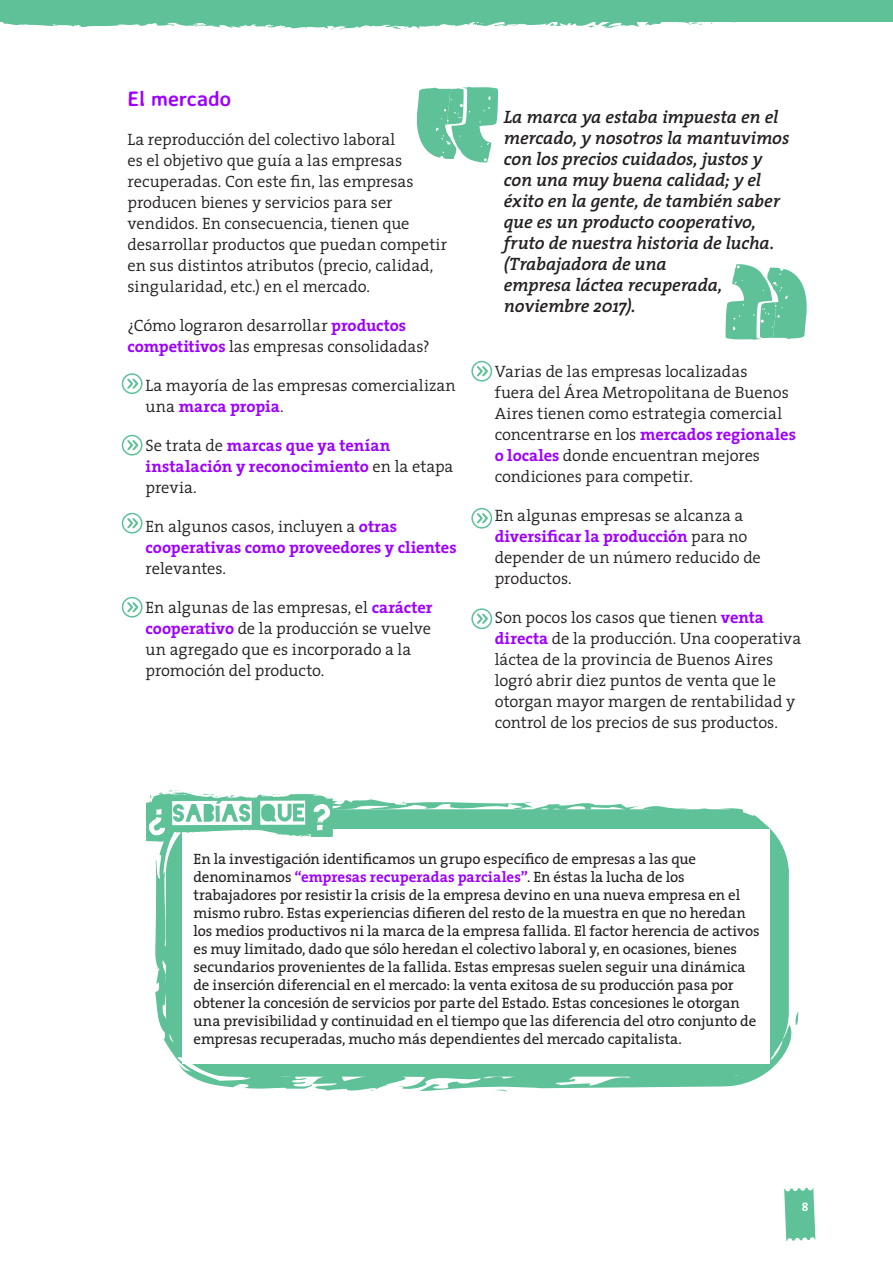
<style>
.page{position:relative;width:893px;height:1263px;background:#fff}
.page>*{position:absolute;margin:0;border:0;box-sizing:border-box;transform-origin:0 0}
.Subtitle{font:700 21px "Averia Sans Libre";letter-spacing:-.01em;color:#9d00ff}
.Cita{font:italic 600 18px/21px "The Serif";letter-spacing:-.01em;color:#231f20}
.Texto{font:300 16.5px/21px "The Serif";letter-spacing:-.005em;color:#231f20}
.Texto-2{font:700 16.5px/21px "The Serif";letter-spacing:-.005em;color:#9d00ff}
.cuadro{font:15px/18px "The Serif";letter-spacing:-.01em;color:#231f20}
.t1{font:700 12px "The Serif";color:#fff}
.s1{font-weight:700;color:#9d00ff}
.s2{font-weight:300;color:#231f20}
</style>
<div class="page">
<svg style="left:784px;top:1188px;width:31px;height:53px;background:#72c8a5"></svg>
<div style="left:0;top:0;width:893px;height:21px;background:#5ec198"></div>
<svg style="left:0;top:21px;width:825px;height:9px"></svg>
<div style="left:166px;top:809px;width:623px;height:268px;background:#5ec198;border-radius:65px"></div>
<svg style="left:155px;top:798px;width:377px;height:291px"></svg>
<svg style="left:166px;top:1010px;width:6px;height:7px"></svg>
<svg style="left:249px;top:1066px;width:16px;height:5px"></svg>
<svg style="left:786px;top:857px;width:3px;height:33px"></svg>
<svg style="left:698px;top:808px;width:81px;height:40px"></svg>
<svg style="left:513px;top:800px;width:176px;height:16px"></svg>
<svg style="left:170px;top:859px;width:3px;height:24px"></svg>
<svg style="left:167px;top:984px;width:13px;height:20px"></svg>
<svg style="left:179px;top:1037px;width:39px;height:31px"></svg>
<svg style="left:304px;top:1000px;width:494px;height:92px"></svg>
<div style="left:182px;top:830px;width:587px;height:234px;background:#fff"></div>
<svg style="left:145px;top:790px;width:188px;height:57px"></svg>
<svg style="left:121px;top:372px;width:22px;height:23px"></svg>
<div style="left:122px;top:373px;width:20px;height:21px;border:2px solid #5ec198;border-radius:50%"></div>
<svg style="left:127px;top:379px;width:11px;height:10px"></svg>
<svg style="left:471px;top:360px;width:22px;height:22px"></svg>
<div style="left:471px;top:361px;width:21px;height:21px;border:2px solid #5ec198;border-radius:50%"></div>
<svg style="left:477px;top:366px;width:11px;height:10px"></svg>
<svg style="left:121px;top:434px;width:22px;height:22px"></svg>
<div style="left:122px;top:435px;width:20px;height:21px;border:2px solid #5ec198;border-radius:50%"></div>
<svg style="left:127px;top:440px;width:11px;height:10px"></svg>
<svg style="left:121px;top:512px;width:22px;height:22px"></svg>
<div style="left:122px;top:513px;width:20px;height:21px;border:2px solid #5ec198;border-radius:50%"></div>
<svg style="left:127px;top:518px;width:11px;height:10px"></svg>
<svg style="left:471px;top:507px;width:22px;height:22px"></svg>
<div style="left:471px;top:508px;width:21px;height:21px;border:2px solid #5ec198;border-radius:50%"></div>
<svg style="left:477px;top:513px;width:11px;height:10px"></svg>
<svg style="left:121px;top:596px;width:22px;height:22px"></svg>
<div style="left:122px;top:597px;width:20px;height:21px;border:2px solid #5ec198;border-radius:50%"></div>
<svg style="left:127px;top:602px;width:11px;height:10px"></svg>
<svg style="left:471px;top:608px;width:22px;height:22px"></svg>
<div style="left:471px;top:608px;width:21px;height:21px;border:2px solid #5ec198;border-radius:50%"></div>
<svg style="left:477px;top:614px;width:11px;height:10px"></svg>
<svg style="left:416px;top:87px;width:82px;height:75px"></svg>
<svg style="left:726px;top:264px;width:81px;height:76px"></svg>
<p class="Subtitle" style="left:128px;top:85px;width:105px">El mercado</p>
<p class="Texto" style="left:128px;top:128px;width:321px">La reproducción del colectivo laboral<br>es el objetivo que guía a las empresas recuperadas. Con este fin, las empresas producen bienes y servicios para ser vendidos. En consecuencia, tienen que desarrollar productos que puedan competir en sus distintos atributos (precio, calidad, singularidad, etc.) en el mercado.</p>
<p class="Texto" style="left:128px;top:314px;width:304px">¿Cómo lograron desarrollar <span class="s1">productos competitivos</span> las empresas consolidadas?</p>
<p class="Texto" style="left:146px;top:374px;width:312px">La mayoría de las empresas comercializan una <span class="s1">marca propia</span>.</p>
<p class="Texto-2" style="left:146px;top:434px;width:309px"><span class="s2">Se trata de</span> marcas que ya tenían instalación y reconocimiento <span class="s2">en la etapa previa.</span></p>
<p class="Texto-2" style="left:146px;top:515px;width:313px"><span class="s2">En algunos casos, incluyen a</span> otras cooperativas como proveedores y clientes <span class="s2">relevantes.</span></p>
<p class="Texto" style="left:146px;top:596px;width:288px">En algunas de las empresas, el <span class="s1">carácter cooperativo</span> de la producción se vuelve un agregado que es incorporado a la promoción del producto.</p>
<p class="Cita" style="left:504px;top:106px;width:287px">La marca ya estaba impuesta en el mercado, y nosotros la mantuvimos con los precios cuidados, justos y con una muy buena calidad; y el éxito en la gente, de también saber que es un producto cooperativo, fruto de nuestra historia de lucha. (Trabajadora de una<br>empresa láctea recuperada, noviembre 2017).</p>
<p class="Texto" style="left:495px;top:361px;width:303px">Varias de las empresas localizadas<br>fuera del Área Metropolitana de Buenos Aires tienen como estrategia comercial concentrarse en los <span class="s1">mercados regionales o locales</span> donde encuentran mejores condiciones para competir.</p>
<p class="Texto" style="left:495px;top:505px;width:268px">En algunas empresas se alcanza a <span class="s1">diversificar la producción</span> para no depender de un número reducido de productos.</p>
<p class="Texto" style="left:495px;top:607px;width:308px">Son pocos los casos que tienen <span class="s1">venta directa</span> de la producción. Una cooperativa láctea de la provincia de Buenos Aires logró abrir diez puntos de venta que le otorgan mayor margen de rentabilidad y control de los precios de sus productos.</p>
<p class="cuadro" style="left:194px;top:849px;width:568px">En la investigación identificamos un grupo específico de empresas a las que denominamos <span class="s1">“empresas recuperadas parciales”</span>. En éstas la lucha de los trabajadores por resistir la crisis de la empresa devino en una nueva empresa en el mismo rubro. Estas experiencias difieren del resto de la muestra en que no heredan los medios productivos ni la marca de la empresa fallida. El factor herencia de activos es muy limitado, dado que sólo heredan el colectivo laboral y, en ocasiones, bienes secundarios provenientes de la fallida. Estas empresas suelen seguir una dinámica de inserción diferencial en el mercado: la venta exitosa de su producción pasa por obtener la concesión de servicios por parte del Estado. Estas concesiones le otorgan una previsibilidad y continuidad en el tiempo que las diferencia del otro conjunto de empresas recuperadas, mucho más dependientes del mercado capitalista.</p>
<p class="t1" style="left:802px;top:1196px;width:8px">8</p>
</div>
